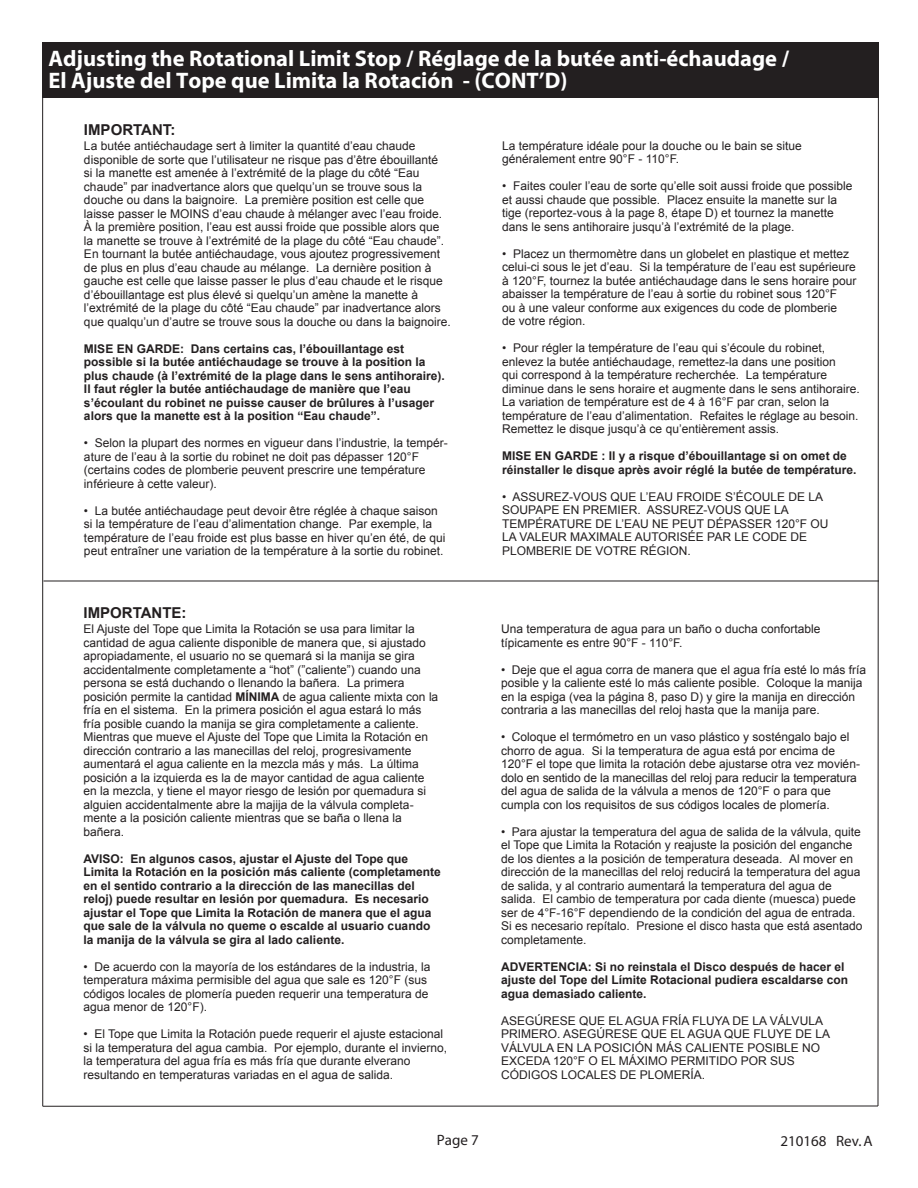
<style>
.page{position:relative;width:918px;height:1188px;background:#fff}
.page>*{position:absolute;margin:0;border:0;box-sizing:border-box;transform-origin:0 0}
.t1{font:700 22.5px/22.5px "Myriad";color:#fff}
.t2{font:700 15px "Arial";color:#231f20}
.t3{font:15px "Myriad";color:#231f20}
.t4{font:12px/13.5px "Arial";color:#231f20}
.t5{font:700 12px/13.5px "Arial";color:#231f20}
.s1{font-weight:700}
</style>
<div class="page">
<div style="left:42px;top:42px;width:836px;height:56px;background:#231f20"></div>
<hr style="left:42px;top:97px;width:1px;height:1009px;background:#231f20">
<hr style="left:43px;top:1106px;width:835px;height:1px;background:#231f20">
<hr style="left:878px;top:98px;width:1px;height:1008px;background:#231f20">
<hr style="left:44px;top:581px;width:835px;height:1px;background:#231f20">
<h1 class="t1" style="left:48px;top:48px;width:742px">Adjusting the Rotational Limit Stop / Réglage de la butée anti-échaudage /<br>El Ajuste del Tope que Limita la Rotación - (CONT’D)</h1>
<p class="t2" style="left:84px;top:120px;width:93px">IMPORTANT:</p>
<p class="t4" style="left:84px;top:140px;width:368px">La butée antiéchaudage sert à limiter la quantité d’eau chaude disponible de sorte que l’utilisateur ne risque pas d’être ébouillanté<br>si la manette est amenée à l’extrémité de la plage du côté “Eau chaude” par inadvertance alors que quelqu’un se trouve sous la douche ou dans la baignoire. La première position est celle que laisse passer le MOINS d’eau chaude à mélanger avec l’eau froide.<br>À la première position, l’eau est aussi froide que possible alors que la manette se trouve à l’extrémité de la plage du côté “Eau chaude”.<br>En tournant la butée antiéchaudage, vous ajoutez progressivement de plus en plus d’eau chaude au mélange. La dernière position à gauche est celle que laisse passer le plus d’eau chaude et le risque d’ébouillantage est plus élevé si quelqu’un amène la manette à l’extrémité de la plage du côté “Eau chaude” par inadvertance alors que qualqu’un d’autre se trouve sous la douche ou dans la baignoire.</p>
<p class="t5" style="left:84px;top:342px;width:362px">MISE EN GARDE: Dans certains cas, l’ébouillantage est possible si la butée antiéchaudage se trouve à la position la plus chaude (à l’extrémité de la plage dans le sens antihoraire).<br>Il faut régler la butée antiéchaudage de manière que l’eau s’écoulant du robinet ne puisse causer de brûlures à l’usager alors que la manette est à la position “Eau chaude”.</p>
<p class="t4" style="left:84px;top:437px;width:365px">• Selon la plupart des normes en vigueur dans l’industrie, la tempér&shy;ature de l’eau à la sortie du robinet ne doit pas dépasser 120°F (certains codes de plomberie peuvent prescrire une température inférieure à cette valeur).</p>
<p class="t4" style="left:84px;top:504px;width:363px">• La butée antiéchaudage peut devoir être réglée à chaque saison si la température de l’eau d’alimentation change. Par exemple, la température de l’eau froide est plus basse en hiver qu’en été, de qui peut entraîner une variation de la température à la sortie du robinet.</p>
<p class="t2" style="left:83px;top:603px;width:105px">IMPORTANTE:</p>
<p class="t4" style="left:83px;top:623px;width:356px">El Ajuste del Tope que Limita la Rotación se usa para limitar la cantidad de agua caliente disponible de manera que, si ajustado apropiadamente, el usuario no se quemará si la manija se gira accidentalmente completamente a “hot” (”caliente”) cuando una persona se está duchando o llenando la bañera. La primera posición permite la cantidad <span class="s1">MÍNIMA</span> de agua caliente mixta con la fría en el sistema. En la primera posición el agua estará lo más fría posible cuando la manija se gira completamente a caliente.<br>Mientras que mueve el Ajuste del Tope que Limita la Rotación en dirección contrario a las manecillas del reloj, progresivamente aumentará el agua caliente en la mezcla más y más. La última posición a la izquierda es la de mayor cantidad de agua caliente en la mezcla, y tiene el mayor riesgo de lesión por quemadura si alguien accidentalmente abre la majija de la válvula completa&shy;mente a la posición caliente mientras que se baña o llena la bañera.</p>
<p class="t5" style="left:84px;top:852px;width:359px">AVISO: En algunos casos, ajustar el Ajuste del Tope que Limita la Rotación en la posición más caliente (completamente en el sentido contrario a la dirección de las manecillas del reloj) puede resultar en lesión por quemadura. Es necesario ajustar el Tope que Limita la Rotación de manera que el agua que sale de la válvula no queme o escalde al usuario cuando la manija de la válvula se gira al lado caliente.</p>
<p class="t4" style="left:84px;top:960px;width:349px">• De acuerdo con la mayoría de los estándares de la industria, la temperatura máxima permisible del agua que sale es 120°F (sus códigos locales de plomería pueden requerir una temperatura de agua menor de 120°F).</p>
<p class="t4" style="left:84px;top:1028px;width:365px">• El Tope que Limita la Rotación puede requerir el ajuste estacional si la temperatura del agua cambia. Por ejemplo, durante el invierno, la temperatura del agua fría es más fría que durante elverano resultando en temperaturas variadas en el agua de salida.</p>
<p class="t4" style="left:502px;top:139px;width:301px">La température idéale pour la douche ou le bain se situe généralement entre 90°F - 110°F.</p>
<p class="t4" style="left:502px;top:180px;width:352px">• Faites couler l’eau de sorte qu’elle soit aussi froide que possible et aussi chaude que possible. Placez ensuite la manette sur la tige (reportez-vous à la page 8, étape D) et tournez la manette dans le sens antihoraire jusqu’à l’extrémité de la plage.</p>
<p class="t4" style="left:502px;top:247px;width:356px">• Placez un thermomètre dans un globelet en plastique et mettez celui-ci sous le jet d’eau. Si la température de l’eau est supérieure à 120°F, tournez la butée antiéchaudage dans le sens horaire pour abaisser la température de l’eau à sortie du robinet sous 120°F<br>ou à une valeur conforme aux exigences du code de plomberie<br>de votre région.</p>
<p class="t4" style="left:502px;top:342px;width:359px">• Pour régler la température de l’eau qui s’écoule du robinet, enlevez la butée antiéchaudage, remettez-la dans une position<br>qui correspond à la température recherchée. La température diminue dans le sens horaire et augmente dans le sens antihoraire.<br>La variation de température est de 4 à 16°F par cran, selon la température de l’eau d’alimentation. Refaites le réglage au besoin.<br>Remettez le disque jusqu’à ce qu’entièrement assis.</p>
<p class="t5" style="left:502px;top:450px;width:356px">MISE EN GARDE : Il y a risque d’ébouillantage si on omet de réinstaller le disque après avoir réglé la butée de température.</p>
<p class="t4" style="left:502px;top:490px;width:328px">• ASSUREZ-VOUS QUE L’EAU FROIDE S’ÉCOULE DE LA SOUPAPE EN PREMIER. ASSUREZ-VOUS QUE LA TEMPÉRATURE DE L’EAU NE PEUT DÉPASSER 120°F OU LA VALEUR MAXIMALE AUTORISÉE PAR LE CODE DE PLOMBERIE DE VOTRE RÉGION.</p>
<p class="t4" style="left:501px;top:622px;width:321px">Una temperatura de agua para un baño o ducha confortable típicamente es entre 90°F - 110°F.</p>
<p class="t4" style="left:501px;top:663px;width:367px">• Deje que el agua corra de manera que el agua fría esté lo más fría posible y la caliente esté lo más caliente posible. Coloque la manija en la espiga (vea la página 8, paso D) y gire la manija en dirección contraria a las manecillas del reloj hasta que la manija pare.</p>
<p class="t4" style="left:501px;top:730px;width:360px">• Coloque el termómetro en un vaso plástico y sosténgalo bajo el chorro de agua. Si la temperatura de agua está por encima de 120°F el tope que limita la rotación debe ajustarse otra vez movién&shy;dolo en sentido de la manecillas del reloj para reducir la temperatura del agua de salida de la válvula a menos de 120°F o para que cumpla con los requisitos de sus códigos locales de plomería.</p>
<p class="t4" style="left:501px;top:825px;width:363px">• Para ajustar la temperatura del agua de salida de la válvula, quite el Tope que Limita la Rotación y reajuste la posición del enganche de los dientes a la posición de temperatura deseada. Al mover en dirección de la manecillas del reloj reducirá la temperatura del agua de salida, y al contrario aumentará la temperatura del agua de salida. El cambio de temperatura por cada diente (muesca) puede ser de 4°F-16°F dependiendo de la condición del agua de entrada.<br>Si es necesario repítalo. Presione el disco hasta que está asentado completamente.</p>
<p class="t5" style="left:501px;top:960px;width:349px">ADVERTENCIA: Si no reinstala el Disco después de hacer el ajuste del Tope del Límite Rotacional pudiera escaldarse con agua demasiado caliente.</p>
<p class="t4" style="left:501px;top:1014px;width:331px">ASEGÚRESE QUE EL AGUA FRÍA FLUYA DE LA VÁLVULA PRIMERO. ASEGÚRESE QUE EL AGUA QUE FLUYE DE LA VÁLVULA EN LA POSICIÓN MÁS CALIENTE POSIBLE NO EXCEDA 120°F O EL MÁXIMO PERMITIDO POR SUS CÓDIGOS LOCALES DE PLOMERÍA.</p>
<p class="t3" style="left:437px;top:1133px;width:43px">Page 7</p>
<p class="t3" style="left:780px;top:1134px;width:94px">210168 Rev. A</p>
</div>
